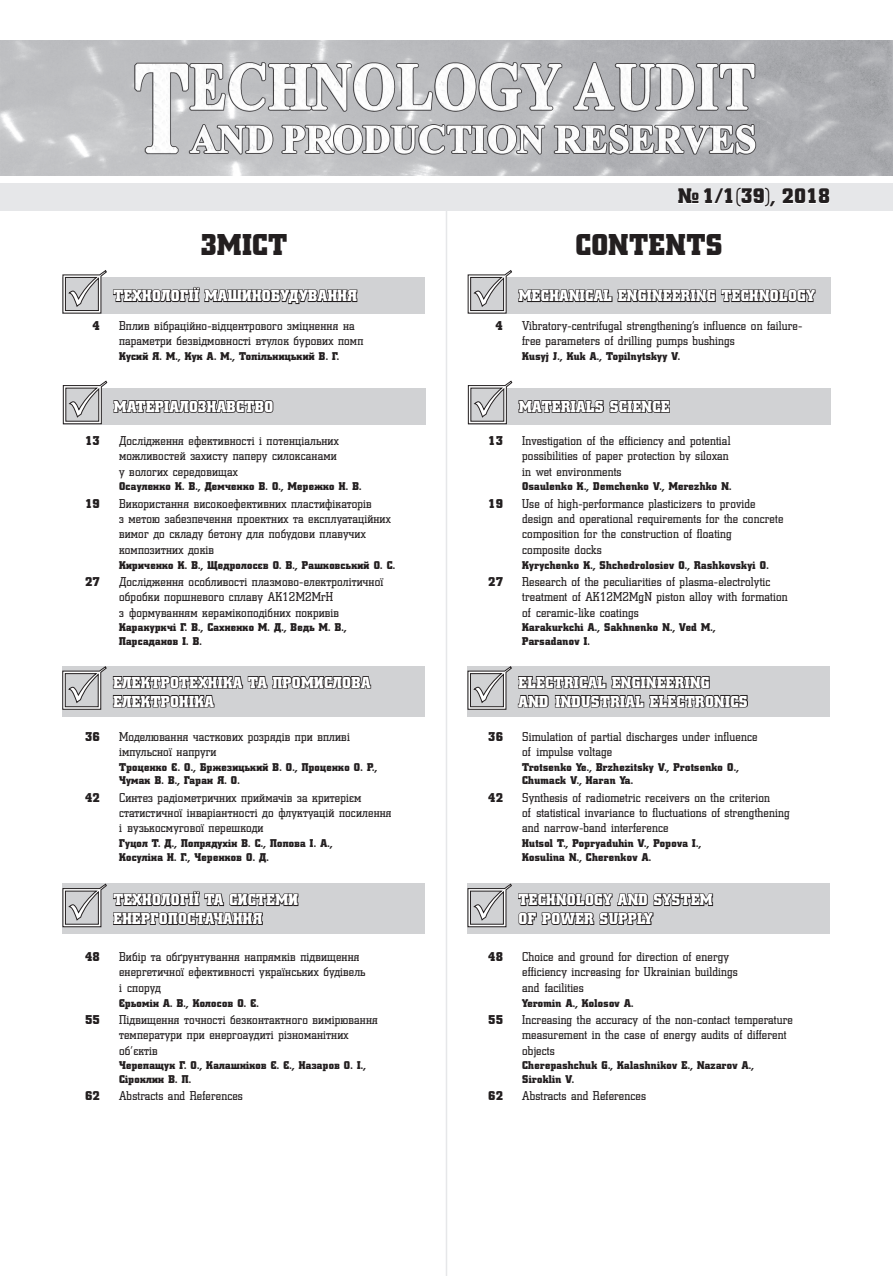
<style>
.page{position:relative;width:893px;height:1276px;background:#fff}
.page>*{position:absolute;margin:0;border:0;box-sizing:border-box;transform-origin:0 0}
.t1{font:30px "Coliseum Black C";letter-spacing:.025em;color:#231f20}
.t2{font:21px "Coliseum Black C";color:#231f20}
.t3{font:15.75px/18.9px "Coliseum Black C";letter-spacing:.025em;color:#fff}
.t4{font:12.75px/15.3px "Coliseum C";letter-spacing:.015em;color:#231f20}
.t5{font:12.75px "Coliseum Black C";letter-spacing:.015em;color:#231f20}
.t6{font:11.25px/13.5px "Coliseum Black C";letter-spacing:.025em;color:#231f20}
</style>
<div class="page">
<div style="left:0;top:183px;width:893px;height:27px;background:#e6e7e9"></div>
<svg style="left:678px;top:188px;width:98px;height:19px"></svg>
<svg style="left:782px;top:188px;width:48px;height:16px"></svg>
<img style="left:0;top:41px;width:893px;height:135px">
<hr style="left:446px;top:203px;width:1px;height:1073px;background:#e6e7e9">
<div style="left:63px;top:277px;width:362px;height:36px;background:#d1d2d4"></div>
<svg style="left:62px;top:270px;width:296px;height:44px"></svg>
<div style="left:468px;top:277px;width:362px;height:36px;background:#d1d2d4"></div>
<svg style="left:467px;top:270px;width:349px;height:44px"></svg>
<div style="left:62px;top:666px;width:363px;height:50px;background:#d1d2d4"></div>
<svg style="left:62px;top:666px;width:310px;height:44px"></svg>
<div style="left:468px;top:666px;width:362px;height:50px;background:#d1d2d4"></div>
<svg style="left:467px;top:666px;width:281px;height:49px"></svg>
<div style="left:63px;top:884px;width:362px;height:50px;background:#d1d2d4"></div>
<svg style="left:62px;top:883px;width:237px;height:44px"></svg>
<div style="left:468px;top:884px;width:362px;height:50px;background:#d1d2d4"></div>
<svg style="left:467px;top:883px;width:247px;height:51px"></svg>
<div style="left:63px;top:388px;width:363px;height:36px;background:#d1d2d4"></div>
<svg style="left:63px;top:380px;width:211px;height:44px"></svg>
<div style="left:468px;top:388px;width:363px;height:36px;background:#d1d2d4"></div>
<svg style="left:468px;top:380px;width:202px;height:44px"></svg>
<h2 class="t2" style="left:678px;top:184px;width:154px">№ 1/1(39), 2018</h2>
<h1 class="t1" style="left:201px;top:227px;width:87px">Зміст</h1>
<h1 class="t1" style="left:575px;top:227px;width:149px">Contents</h1>
<p class="t3" style="left:114px;top:287px;width:243px">Технології машинобудування</p>
<p class="t3" style="left:519px;top:287px;width:296px">Mechanical Engineering Technology</p>
<p class="t5" style="left:92px;top:318px;width:9px">4</p>
<p class="t4" style="left:119px;top:318px;width:246px">Вплив вібраційно-відцентрового зміцнення на параметри безвідмовності втулок бурових помп</p>
<p class="t6" style="left:119px;top:349px;width:222px">Кусий Я. М., Кук А. М., Топільницький В. Г.</p>
<p class="t5" style="left:496px;top:318px;width:9px">4</p>
<p class="t4" style="left:522px;top:318px;width:282px">Vibratory-centrifugal strengthening’s influence on failure&shy;free parameters of drilling pumps bushings</p>
<p class="t6" style="left:522px;top:349px;width:160px">Kusyj J., Kuk А., Topilnytskyy V.</p>
<p class="t3" style="left:114px;top:397px;width:161px">Матеріалознав ство</p>
<p class="t3" style="left:519px;top:397px;width:152px">Materials Science</p>
<p class="t5" style="left:85px;top:433px;width:16px">13</p>
<p class="t4" style="left:119px;top:433px;width:221px">Дослідження ефективності і потенціальних можливостей захисту паперу силоксанами у вологих середовищах</p>
<p class="t6" style="left:119px;top:480px;width:244px">Осауленко К. В., Демченко В. О., Мережко Н. В.</p>
<p class="t5" style="left:85px;top:496px;width:16px">19</p>
<p class="t4" style="left:119px;top:496px;width:273px">Використання високоефективних пластифікаторів<br>з метою забезпечення проектних та експлуатаційних вимог до складу бетону для побудови плавучих композитних доків</p>
<p class="t6" style="left:119px;top:558px;width:278px">Кириченко К. В., Щедролосєв О. В., Рашковський О. С.</p>
<p class="t5" style="left:85px;top:574px;width:16px">27</p>
<p class="t4" style="left:119px;top:574px;width:266px">Дослідження особливості плазмово-електролітичної обробки поршневого сплаву АК12М2МгН<br>з формуванням керамікоподібних покривів</p>
<p class="t6" style="left:119px;top:621px;width:229px">Каракуркчі Г. В., Сахненко М. Д., Ведь М. В.,<br>Парсаданов І. В.</p>
<p class="t5" style="left:488px;top:433px;width:16px">13</p>
<p class="t4" style="left:522px;top:433px;width:210px">Investigation of the efficiency and potential possibilities of paper protection by siloxan in wet environments</p>
<p class="t6" style="left:522px;top:480px;width:211px">Osaulenko K., Demchenko V., Merezhko N.</p>
<p class="t5" style="left:488px;top:496px;width:16px">19</p>
<p class="t4" style="left:522px;top:496px;width:263px">Use of high-performance plasticizers to provide design and operational requirements for the concrete composition for the construction of floating<br>composite docks</p>
<p class="t6" style="left:522px;top:558px;width:248px">Kyrychenko K., Shchedrolosiev O., Rashkovskyi O.</p>
<p class="t5" style="left:488px;top:574px;width:16px">27</p>
<p class="t4" style="left:522px;top:574px;width:267px">Research of the peculiarities of plasma-electrolytic treatment of AK12M2MgN piston alloy with formation of ceramic-like coatings</p>
<p class="t6" style="left:522px;top:621px;width:195px">Karakurkchi A., S akhnenko N., Ved M.,<br>Parsadanov I.</p>
<p class="t3" style="left:113px;top:673px;width:246px">Електротехніка та промислова електроніка</p>
<p class="t3" style="left:519px;top:673px;width:231px">Electrical Engineering<br>and Industrial Electronics</p>
<p class="t5" style="left:85px;top:729px;width:16px">36</p>
<p class="t4" style="left:119px;top:728px;width:232px">Моделювання часткових розрядів при впливі імпульсної напруги</p>
<p class="t6" style="left:119px;top:760px;width:260px">Троценко Є. О., Бржезицький В. О., Проценко О. Р.,<br>Чумак В. В., Гаран Я. О.</p>
<p class="t5" style="left:85px;top:790px;width:16px">42</p>
<p class="t4" style="left:119px;top:789px;width:274px">Синтез радіометричних приймачів за критерієм статистичної інваріантності до флуктуацій посилення і вузькосмугової перешкоди</p>
<p class="t6" style="left:119px;top:836px;width:215px">Гуцол Т. Д., Попрядухін В. С., Попова I. А.,<br>Косуліна Н. Г., Черенков О. Д.</p>
<p class="t5" style="left:488px;top:729px;width:16px">36</p>
<p class="t4" style="left:522px;top:728px;width:237px">Simulation of partial discharges under influence of impulse voltage</p>
<p class="t6" style="left:522px;top:760px;width:218px">Trotsenko Ye., Brzhezitsky V., Protsenko O.,<br>Chumack V., Haran Ya.</p>
<p class="t5" style="left:488px;top:790px;width:16px">42</p>
<p class="t4" style="left:522px;top:789px;width:269px">Synthesis of radiometric receivers on the criterion<br>of statistical invariance to fluctuations of strengthening and narrow-band interference</p>
<p class="t6" style="left:522px;top:836px;width:180px">Hutsol Т., Popryaduhin V., Popova I.,<br>Kosulina N., Cherenkov А.</p>
<p class="t3" style="left:114px;top:890px;width:186px">Технології та системи енергопостачання</p>
<p class="t3" style="left:519px;top:890px;width:189px">Technology and System of Power Supply</p>
<p class="t5" style="left:85px;top:949px;width:16px">48</p>
<p class="t4" style="left:119px;top:949px;width:248px">Вибір та обґрунтування напрямків підвищення енергетичної ефективності українських будівель і споруд</p>
<p class="t6" style="left:119px;top:996px;width:141px">Єрьомін А. В., Колосов О. Є.</p>
<p class="t5" style="left:85px;top:1012px;width:16px">55</p>
<p class="t4" style="left:119px;top:1011px;width:260px">Підвищення точності безконтактного вимірювання температури при енергоаудиті різноманітних об’єктів</p>
<p class="t6" style="left:119px;top:1058px;width:248px">Черепащук Г. О., Калашніков Є. Є., Назаров О. І.,<br>Сіроклин В. П.</p>
<p class="t5" style="left:85px;top:1088px;width:16px">62</p>
<p class="t4" style="left:119px;top:1088px;width:125px">Abstracts and References</p>
<p class="t5" style="left:488px;top:949px;width:16px">48</p>
<p class="t4" style="left:522px;top:949px;width:217px">Choice and ground for direction of energy efficiency increasing for Ukrainian buildings and facilities</p>
<p class="t6" style="left:522px;top:996px;width:113px">Yeromin A., Kolosov A.</p>
<p class="t5" style="left:488px;top:1012px;width:16px">55</p>
<p class="t4" style="left:522px;top:1011px;width:272px">Increasing the accuracy of the non-contact temperature measurement in the case of energy audits of different objects</p>
<p class="t6" style="left:522px;top:1058px;width:233px">Cherepashchuk G., Kalashnikov E., Nazarov A.,<br>Siroklin V.</p>
<p class="t5" style="left:488px;top:1088px;width:16px">62</p>
<p class="t4" style="left:522px;top:1088px;width:125px">Abstracts and References</p>
</div>
